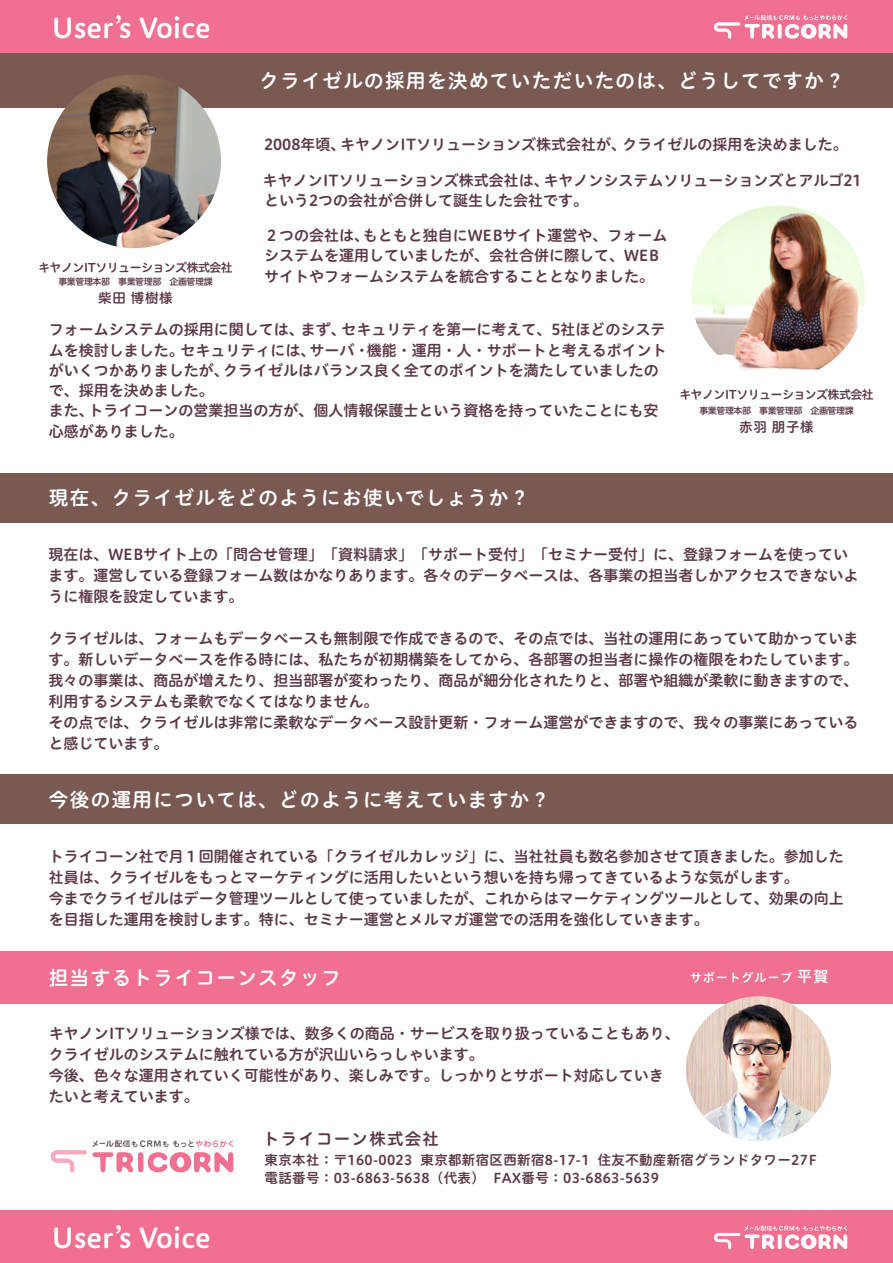
<style>
.page{position:relative;width:893px;height:1263px;background:#fff}
.page>*{position:absolute;margin:0;border:0;box-sizing:border-box;transform-origin:0 0}
.t1{font:27px "Hiragino UD Sans R Std N W6";color:#fff}
.t2{font:19.5px "Hiragino UD Sans R Std N W6";letter-spacing:.075em;color:#fff}
.t3{font:16.5px "Hiragino UD Sans R Std N W6";letter-spacing:.075em;color:#5b3848}
.t4{font:15px/21px "Hiragino UD Sans R Std N W6";color:#5b3848}
.t5{font:13.5px/18px "Hiragino UD Sans R Std N W6";letter-spacing:.025em;color:#5b3848}
.t6{font:12px "Hiragino UD Sans R Std N W6";letter-spacing:-.05em;color:#5b3848}
.t7{font:12px "Hiragino UD Sans R Std N W6";letter-spacing:.075em;color:#fff}
.t8{font:9px "Hiragino UD Sans R Std N W6";letter-spacing:-.05em;color:#5b3848}
.s1{font-size:15px}
</style>
<div class="page">
<div style="left:1px;top:474px;width:892px;height:49px;background:#7a5953"></div>
<div style="left:0;top:0;width:892px;height:108px;background:#7a5953"></div>
<div style="left:1px;top:0;width:892px;height:52px;background:#f16f90"></div>
<svg style="left:714px;top:15px;width:133px;height:24px"></svg>
<div style="left:1px;top:1210px;width:892px;height:53px;background:#f16f90"></div>
<svg style="left:714px;top:1226px;width:133px;height:23px"></svg>
<div style="left:1px;top:775px;width:892px;height:49px;background:#7a5953"></div>
<img style="left:47px;top:75px;width:174px;height:173px">
<img style="left:691px;top:206px;width:174px;height:173px;border-radius:87px">
<svg style="left:93px;top:1140px;width:140px;height:33px"></svg>
<svg style="left:51px;top:1150px;width:36px;height:22px"></svg>
<div style="left:0;top:951px;width:892px;height:53px;background:#f16f90"></div>
<img style="left:686px;top:996px;width:145px;height:145px;border-radius:72px">
<h1 class="t1" style="left:52px;top:7px;width:160px">Userʼs Voice</h1>
<h2 class="t2" style="left:260px;top:66px;width:586px">クライゼルの採用を決めていただいたのは、どうしてですか？</h2>
<p class="t4" style="left:264px;top:133px;width:585px">2008年頃、キヤノンITソリューションズ株式会社が、クライゼルの採用を決めました。</p>
<p class="t4" style="left:263px;top:169px;width:600px;line-height:20.2px">キヤノンITソリューションズ株式会社は、キヤノンシステムソリューションズとアルゴ21という2つの会社が合併して誕生した会社です。</p>
<p class="t4" style="left:264px;top:225px;width:405px;line-height:20.2px">２つの会社は、もともと独自にWEBサイト運営や、フォームシステムを運用していましたが、会社合併に際して、WEBサイトやフォームシステムを統合することとなりました。</p>
<p class="t4" style="left:49px;top:319px;width:619px;line-height:20.2px">フォームシステムの採用に関しては、まず、セキュリティを第一に考えて、5社ほどのシステムを検討しました。セキュリティには、サーバ・機能・運用・人・サポートと考えるポイントがいくつかありましたが、クライゼルはバランス良く全てのポイントを満たしていましたので、採用を決めました。<br>また、トライコーンの営業担当の方が、個人情報保護士という資格を持っていたことにも安心感がありました。</p>
<p class="t6" style="left:38px;top:258px;width:196px">キヤノンITソリューションズ株式会社</p>
<p class="t8" style="left:58px;top:275px;width:156px">事業管理本部　事業管理部　企画管理課</p>
<p class="t5" style="left:98px;top:289px;width:76px">柴田 博樹様</p>
<p class="t6" style="left:679px;top:385px;width:196px">キヤノンITソリューションズ株式会社</p>
<p class="t8" style="left:699px;top:403px;width:156px">事業管理本部　事業管理部　企画管理課</p>
<p class="t5" style="left:739px;top:417px;width:76px">赤羽 朋子様</p>
<h2 class="t2" style="left:49px;top:482px;width:482px">現在、クライゼルをどのようにお使いでしょうか？</h2>
<p class="t4" style="left:48px;top:543px;width:812px">現在は、WEBサイト上の「問合せ管理」「資料請求」「サポート受付」「セミナー受付」に、登録フォームを使っています。運営している登録フォーム数はかなりあります。各々のデータベースは、各事業の担当者しかアクセスできないように権限を設定しています。</p>
<p class="t4" style="left:48px;top:627px;width:812px">クライゼルは、フォームもデータベースも無制限で作成できるので、その点では、当社の運用にあっていて助かっています。新しいデータベースを作る時には、私たちが初期構築をしてから、各部署の担当者に操作の権限をわたしています。我々の事業は、商品が増えたり、担当部署が変わったり、商品が細分化されたりと、部署や組織が柔軟に動きますので、利用するシステムも柔軟でなくてはなりません。<br>その点では、クライゼルは非常に柔軟なデータベース設計更新・フォーム運営ができますので、我々の事業にあっていると感じています。</p>
<h2 class="t2" style="left:49px;top:785px;width:503px">今後の運用については、どのように考えていますか？</h2>
<p class="t4" style="left:49px;top:845px;width:797px">トライコーン社で月１回開催されている「クライゼルカレッジ」に、当社社員も数名参加させて頂きました。参加した社員は、クライゼルをもっとマーケティングに活用したいという想いを持ち帰ってきているような気がします。<br>今までクライゼルはデータ管理ツールとして使っていましたが、これからはマーケティングツールとして、効果の向上を目指した運用を検討します。特に、セミナー運営とメルマガ運営での活用を強化していきます。</p>
<h2 class="t2" style="left:49px;top:963px;width:293px">担当するトライコーンスタッフ</h2>
<p class="t7" style="left:690px;top:968px;width:140px">サポートグループ <span class="s1">平賀</span></p>
<p class="t4" style="left:49px;top:1022px;width:633px">キヤノンITソリューションズ様では、数多くの商品・サービスを取り扱っていることもあり、クライゼルのシステムに触れている方が沢山いらっしゃいます。<br>今後、色々な運用されていく可能性があり、楽しみです。しっかりとサポート対応していきたいと考えています。</p>
<p class="t3" style="left:263px;top:1126px;width:178px">トライコーン株式会社</p>
<h1 class="t1" style="left:52px;top:1217px;width:160px">Userʼs Voice</h1>
<p class="t5" style="left:265px;top:1150px;width:554px">東京本社：〒160-0023 東京都新宿区西新宿8-17-1 住友不動産新宿グランドタワー27F電話番号：03-6863-5638（代表） FAX番号：03-6863-5639</p>
</div>
